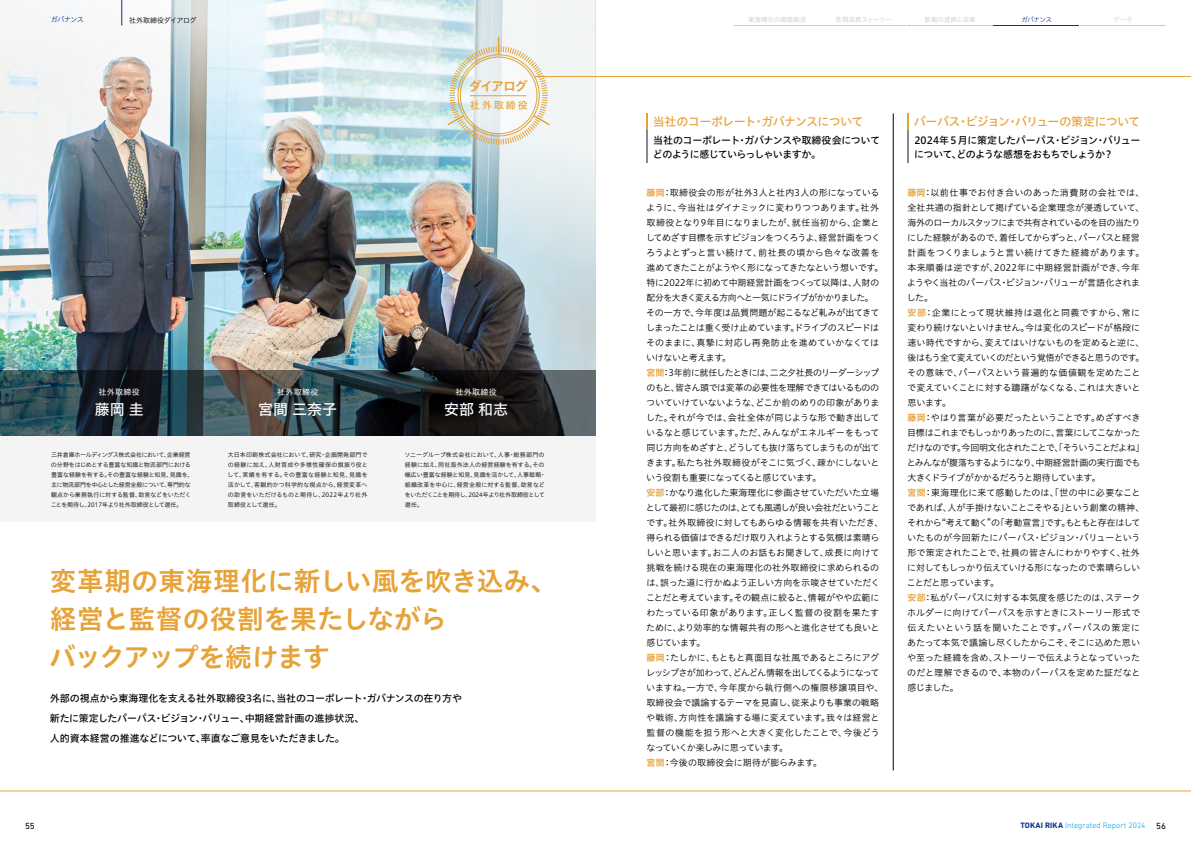
<style>
.page{position:relative;width:1191px;height:842px;background:#fff}
.page>*{position:absolute;margin:0;border:0;box-sizing:border-box;transform-origin:0 0}
.t1{font:26.7px/37.5px "Hiragino UD Sans Std W6";letter-spacing:-.005em;color:#e7a238}
.t2{font:15px "Hiragino UD Sans Std W5";color:#fff}
.t3{font:13px "Hiragino UD Sans Std W6";letter-spacing:-.115em;color:#e7a238}
.t4{font:12px "Hiragino UD Sans Std W5";letter-spacing:-.055em;color:#e7a238}
.t5{font:10px/14px "Hiragino UD Sans Std W5";letter-spacing:-.04em;color:#000}
.t6{font:10px "Hiragino UD Sans Std W5";letter-spacing:.2em;color:#e7a238}
.t7{font:9px/15px "Hiragino UD Sans Std W3";letter-spacing:-.025em;color:#000}
.t8{font:9px "DIN Next LT Pro";color:#000}
.t9{font:300 8px "DIN Next LT Pro";letter-spacing:.005em;color:#00a0e9}
.t10{font:8px "Hiragino UD Sans Std W4";letter-spacing:.04em;color:#fff}
.t11{font:7px "Hiragino UD Sans Std W3";letter-spacing:-.035em;color:#000}
.t12{font:7px "Hiragino UD Sans Std W3";letter-spacing:-.07em;color:#0b3190}
.t13{font:6.5px "Hiragino UD Sans Std W3";letter-spacing:-.005em;color:#c9caca}
.t14{font:6.5px "Hiragino UD Sans Std W3";letter-spacing:-.05em;color:#c9caca}
.t15{font:6.5px "Hiragino UD Sans Std W3";letter-spacing:-.07em;color:#0b3190}
.t16{font:6px/10px "Hiragino UD Sans Std W3";letter-spacing:-.01em;color:#000}
.s1{font-family:"Hiragino UD Sans Std W6";color:#e7a238}
.s2{font-weight:700;color:#0b3190}
.s3{font-weight:400;font-size:9px;color:#000}
</style>
<div class="page">
<img style="left:0;top:0;width:595px;height:371px">
<svg style="left:907px;top:113px;width:2px;height:17px"></svg>
<hr style="left:907px;top:130px;width:2px;height:33px;background:#898989">
<svg style="left:646px;top:113px;width:2px;height:17px"></svg>
<hr style="left:646px;top:130px;width:2px;height:33px;background:#898989">
<svg style="left:121px;top:0;width:1px;height:26px"></svg>
<hr style="left:821px;top:25px;width:85px;height:1px;background:#c9caca">
<hr style="left:1080px;top:25px;width:85px;height:1px;background:#c9caca">
<hr style="left:994px;top:25px;width:85px;height:1px;background:#0b3190">
<hr style="left:907px;top:25px;width:85px;height:1px;background:#c9caca">
<hr style="left:734px;top:25px;width:85px;height:1px;background:#c9caca">
<hr style="left:893px;top:113px;width:1px;height:657px;background:#000">
<hr style="left:0;top:790px;width:1191px;height:1px;background:#e7a238">
<hr style="left:534px;top:76px;width:657px;height:1px;background:#e7a238">
<svg style="left:0;top:371px;width:595px;height:65px;background:#2a373c"></svg>
<div style="left:0;top:436px;width:595px;height:86px;background:#f4f4f4"></div>
<svg style="left:446px;top:37px;width:105px;height:108px"></svg>
<div style="left:457px;top:54px;width:83px;height:83px;border:1px solid #e7a238;border-radius:50%"></div>
<p class="t12" style="left:51px;top:14px;width:35px">ガバナンス</p>
<p class="t11" style="left:129px;top:15px;width:69px">社外取締役ダイアログ</p>
<p class="t13" style="left:748px;top:15px;width:60px">東海理化の価値創造</p>
<p class="t14" style="left:835px;top:15px;width:58px">長期成長ストーリー</p>
<p class="t13" style="left:924px;top:15px;width:53px">戦略の進捗と成果</p>
<p class="t15" style="left:1021px;top:15px;width:32px">ガバナンス</p>
<p class="t13" style="left:1113px;top:15px;width:21px">データ</p>
<p class="t10" style="left:98px;top:386px;width:43px">社外取締役</p>
<h2 class="t2" style="left:95px;top:397px;width:50px">藤岡 圭</h2>
<h3 class="t3" style="left:469px;top:76px;width:61px">ダイアログ</h3>
<p class="t6" style="left:470px;top:97px;width:59px">社外取締役</p>
<p class="t10" style="left:277px;top:386px;width:43px">社外取締役</p>
<h2 class="t2" style="left:258px;top:397px;width:80px">宮間 三奈子</h2>
<p class="t10" style="left:455px;top:386px;width:43px">社外取締役</p>
<h2 class="t2" style="left:444px;top:397px;width:65px">安部 和志</h2>
<p class="t16" style="left:51px;top:449px;width:144px">三井倉庫ホールディングス株式会社において、企業経営の分野をはじめとする豊富な知識と物流部門における豊富な経験を有する。その豊富な経験と知見、見識を、主に物流部門を中心とした経営全般について、専門的な観点から業務執行に対する監督、助言などをいただくことを期待し、2017年より社外取締役として選任。</p>
<p class="t16" style="left:228px;top:449px;width:142px;text-align:justify">大日本印刷株式会社において、研究・企画開発部門での経験に加え、人財育成や多様性確保の旗振り役として、実績を有する。その豊富な経験と知見、見識を活かして、客観的かつ科学的な視点から、経営変革への助言をいただけるものと期待し、2022年より社外取締役として選任。</p>
<p class="t16" style="left:404px;top:449px;width:143px">ソニーグループ株式会社において、人事・総務部門の経験に加え、同社海外法人の経営経験を有する。その幅広い豊富な経験と知見、見識を活かして、人事戦略・組織改革を中心に、経営全般に対する監督、助言などをいただくことを期待し、2024年より社外取締役として選任。</p>
<h1 class="t1" style="left:49px;top:561px;width:509px">変革期の東海理化に新しい風を吹き込み、経営と監督の役割を果たしながら<br>バックアップを続けます</h1>
<p class="t5" style="left:50px;top:688px;width:413px;line-height:20px">外部の視点から東海理化を支える社外取締役3名に、当社のコーポレート・ガバナンスの在り方や新たに策定したパーパス・ビジョン・バリュー、中期経営計画の進捗状況、<br>人的資本経営の推進などについて、率直なご意見をいただきました。</p>
<h3 class="t4" style="left:653px;top:113px;width:212px">当社のコーポレート・ガバナンスについて</h3>
<p class="t5" style="left:653px;top:132px;width:229px">当社のコーポレート・ガバナンスや取締役会についてどのように感じていらっしゃいますか。</p>
<h3 class="t4" style="left:913px;top:113px;width:228px">パーパス・ビジョン・バリューの策定について</h3>
<p class="t5" style="left:914px;top:132px;width:228px">2024年５月に策定したパーパス・ビジョン・バリューについて、どのような感想をおもちでしょうか？</p>
<p class="t7" style="left:646px;top:185px;width:239px"><span class="s1">藤岡</span>：取締役会の形が社外3人と社内3人の形になっているように、今当社はダイナミックに変わりつつあります。社外取締役となり9年目になりましたが、就任当初から、企業としてめざす目標を示すビジョンをつくろうよ、経営計画をつくろうよとずっと言い続けて、前社長の頃から色々な改善を進めてきたことがようやく形になってきたなという想いです。特に2022年に初めて中期経営計画をつくって以降は、人財の配分を大きく変える方向へと一気にドライブがかかりました。その一方で、今年度は品質問題が起こるなど軋みが出てきてしまったことは重く受け止めています。ドライブのスピードはそのままに、真摯に対応し再発防止を進めていかなくてはいけないと考えます。<br><span class="s1">宮間</span>：3年前に就任したときには、二之夕社長のリーダーシップのもと、皆さん頭では変革の必要性を理解できてはいるもののついていけていないような、どこか前のめりの印象がありました。それが今では、会社全体が同じような形で動き出しているなと感じています。ただ、みんながエネルギーをもって同じ方向をめざすと、どうしても抜け落ちてしまうものが出てきます。私たち社外取締役がそこに気づく、疎かにしないという役割も重要になってくると感じています。<br><span class="s1">安部</span>：かなり進化した東海理化に参画させていただいた立場として最初に感じたのは、とても風通しが良い会社だということです。社外取締役に対してもあらゆる情報を共有いただき、得られる価値はできるだけ取り入れようとする気概は素晴らしいと思います。お二人のお話もお聞きして、成長に向けて挑戦を続ける現在の東海理化の社外取締役に求められるのは、誤った道に行かぬよう正しい方向を示唆させていただくことだと考えています。その観点に絞ると、情報がやや広範にわたっている印象があります。正しく監督の役割を果たすために、より効率的な情報共有の形へと進化させても良いと感じています。<br><span class="s1">藤岡</span>：たしかに、もともと真面目な社風であるところにアグレッシブさが加わって、どんどん情報を出してくるようになっていますね。一方で、今年度から執行側への権限移譲項目や、取締役会で議論するテーマを見直し、従来よりも事業の戦略や戦術、方向性を議論する場に変えています。我々は経営と監督の機能を担う形へと大きく変化したことで、今後どうなっていくか楽しみに思っています。<br><span class="s1">宮間</span>：今後の取締役会に期待が膨らみます。</p>
<p class="t7" style="left:906px;top:185px;width:239px"><span class="s1">藤岡</span>：以前仕事でお付き合いのあった消費財の会社では、全社共通の指針として掲げている企業理念が浸透していて、海外のローカルスタッフにまで共有されているのを目の当たりにした経験があるので、着任してからずっと、パーパスと経営計画をつくりましょうと言い続けてきた経緯があります。本来順番は逆ですが、2022年に中期経営計画ができ、今年ようやく当社のパーパス・ビジョン・バリューが言語化されました。<br><span class="s1">安部</span>：企業にとって現状維持は退化と同義ですから、常に変わり続けないといけません。今は変化のスピードが格段に速い時代ですから、変えてはいけないものを定めると逆に、後はもう全て変えていくのだという覚悟ができると思うのです。その意味で、パーパスという普遍的な価値観を定めたことで変えていくことに対する躊躇がなくなる、これは大きいと思います。<br><span class="s1">藤岡</span>：やはり言葉が必要だったということです。めざすべき目標はこれまでもしっかりあったのに、言葉にしてこなかっただけなのです。今回明文化されたことで、「そういうことだよね」とみんなが腹落ちするようになり、中期経営計画の実行面でも大きくドライブがかかるだろうと期待しています。<br><span class="s1">宮間</span>：東海理化に来て感動したのは、「世の中に必要なことであれば、人が手掛けないことこそやる」という創業の精神、それから“考えて動く”の「考動宣言」です。もともと存在はしていたものが今回新たにパーパス・ビジョン・バリューという形で策定されたことで、社員の皆さんにわかりやすく、社外に対してもしっかり伝えていける形になったので素晴らしいことだと思っています。<br><span class="s1">安部</span>：私がパーパスに対する本気度を感じたのは、ステークホルダーに向けてパーパスを示すときにストーリー形式で伝えたいという話を聞いたことです。パーパスの策定にあたって本気で議論し尽くしたからこそ、そこに込めた思いや至った経緯を含め、ストーリーで伝えようとなっていったのだと理解できるので、本物のパーパスを定めた証だなと感じました。</p>
<p class="t8" style="left:25px;top:820px;width:11px">55</p>
<p class="t9" style="left:1020px;top:821px;width:147px"><span class="s2">TOKAI RIKA</span> Integrated Report 2024 <span class="s3">56</span></p>
</div>
